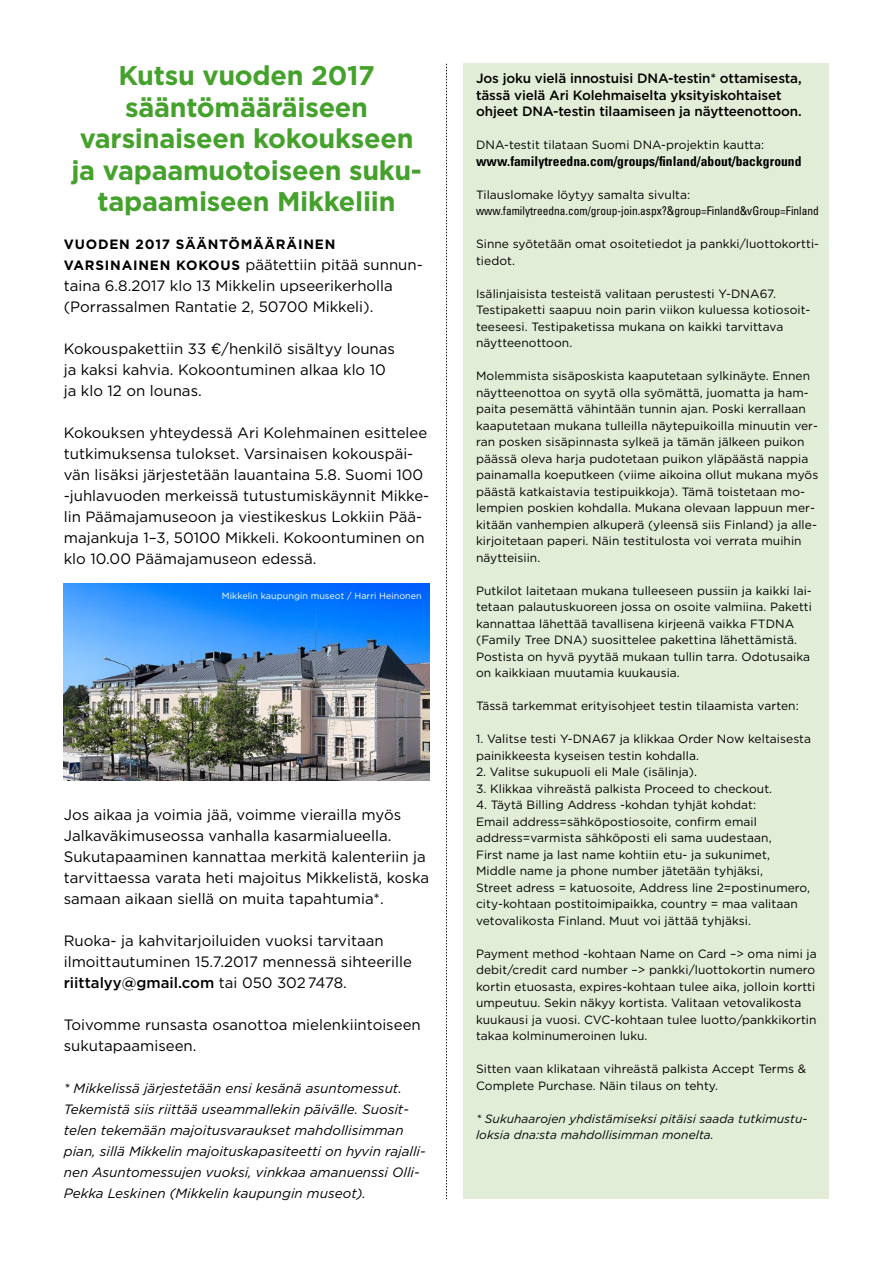
<style>
.page{position:relative;width:893px;height:1263px;background:#fff}
.page>*{position:absolute;margin:0;border:0;box-sizing:border-box;transform-origin:0 0}
.t1{font:700 27px/31.5px "Gotham";letter-spacing:-.01em;color:#44a12b;text-align:center}
.t2{font:15px/21px "Gotham";color:#000}
.t3{font:italic 13.5px/21px "Gotham";color:#000}
.t4{font:500 13.5px/16.5px "Gotham";letter-spacing:-.01em;color:#000}
.t5{font:700 condensed 13.5px "Univers";letter-spacing:.005em;color:#000}
.t6{font:700 13.5px "Gotham";letter-spacing:.06em;color:#000}
.t7{font:12px/16.5px "Gotham";letter-spacing:.005em;color:#000}
.t8{font:italic 12px/16.5px "Gotham";letter-spacing:.005em;color:#000}
.t9{font:condensed 12px "Univers";color:#000;scale:.95 1}
.t10{font:9px "Gotham";letter-spacing:.005em;color:#fff}
.s1{font-weight:700;font-size:13.5px}
.s2{font-weight:500}
</style>
<div class="page">
<svg style="left:446px;top:64px;width:1px;height:1135px"></svg>
<div style="left:463px;top:64px;width:366px;height:1135px;background:#e2edd7"></div>
<img style="left:64px;top:583px;width:365px;height:197px">
<h1 class="t1" style="left:71px;top:60px;width:352px">Kutsu vuoden 2017 sääntömääräiseen varsinaiseen kokoukseen ja vapaamuotoiseen suku&shy;tapaamiseen M ikkeliin</h1>
<p class="t6" style="left:64px;top:235px;width:273px">Vuoden 2017 sääntömääräinen</p>
<p class="t2" style="left:64px;top:254px;width:361px"><span class="s1">vars inainen kokous</span> päätettiin pitää sunnun&shy;taina 6.8.2017 klo 13 Mikkelin upseerikerholla (Porrassalmen Rantatie 2, 50700 Mikkeli).</p>
<p class="t2" style="left:64px;top:338px;width:333px">Kokouspakettiin 33 €/henkilö sisältyy lounas ja kaksi kahvia. Kokoontuminen alkaa klo 10 ja klo 12 on lounas.</p>
<p class="t2" style="left:64px;top:422px;width:367px">Kokouksen yhteydessä Ari Kolehmainen esittelee tutkimuksensa tulokset. Varsinaisen kokouspäi&shy;vän lisäksi järjestetään lauantaina 5.8. Suomi 100 -juhlavuoden merkeissä tutustumiskäynnit Mikke&shy;lin Päämajamuseoon ja viestikeskus Lokkiin Pää&shy;majankuja 1–3, 50100 Mikkeli. Kokoontuminen on klo 10.00 Päämajamuseon edessä.</p>
<p class="t10" style="left:222px;top:590px;width:201px">Mikkelin kaupungin museot / Harri Heinonen</p>
<p class="t2" style="left:64px;top:804px;width:367px">Jos aikaa ja voimia jää, voimme vierailla myös Jalkaväkimuseossa vanhalla kasarmialueella.<br>Sukutapaaminen kannattaa merkitä kalenteriin ja tarvittaessa varata heti majoitus Mikkelistä, koska samaan aikaan siellä on muita tapahtumia*.</p>
<p class="t2" style="left:64px;top:930px;width:350px">Ruoka- ja kahvitarjoiluiden vuoksi tarvitaan ilmoittautuminen 15.7.2017 mennessä sihteerille <span class="s2">riittalyy@gmail.com</span> tai 050 302 7478.</p>
<p class="t2" style="left:64px;top:1014px;width:358px">Toivomme runsasta osanottoa mielenkiintoiseen sukutapaamiseen.</p>
<p class="t3" style="left:64px;top:1078px;width:363px">* Mikkelissä järjestetään ensi kesänä asuntomessut.<br>Tekemistä siis riittää useammallekin päivälle. Suosit&shy;telen tekemään majoitusvaraukset mahdollisimman pian, sillä Mikkelin majoituskapasiteetti on hyvin rajalli&shy;nen Asuntomessujen vuoksi, vinkkaa amanuenssi Olli-Pekka Leskinen (Mikkelin kaupungin museot).</p>
<p class="t4" style="left:476px;top:70px;width:327px">Jos joku vielä innostuisi DNA-testin* ottamisesta, tässä vielä Ari Kolehmaiselta yksityiskohtaiset ohjeet DNA-testin tilaamiseen ja näytteenottoon.</p>
<p class="t7" style="left:476px;top:136px;width:290px">DNA-testit tilataan Suomi DNA-projektin kautta:</p>
<p class="t5" style="left:476px;top:153px;width:327px">www.familytreedna.com/groups/finland/about/background</p>
<p class="t7" style="left:476px;top:186px;width:216px">Tilauslomake löytyy samalta sivulta:</p>
<p class="t9" style="left:476px;top:203px;width:362px">www.familytreedna.com/group-join.aspx?&amp;group=Finland&amp;vGroup=Finland</p>
<p class="t7" style="left:476px;top:235px;width:345px">Sinne syötetään omat osoitetiedot ja pankki/luottokortti&shy;tiedot.</p>
<p class="t7" style="left:476px;top:285px;width:336px">Isälinjaisista testeistä valitaan perustesti Y-DNA67.<br>Testipaketti saapuu noin parin viikon kuluessa kotiosoit&shy;teeseesi. Testipaketissa mukana on kaikki tarvittava näytteenottoon.</p>
<p class="t7" style="left:476px;top:367px;width:344px">Molemmista sisäposkista kaaputetaan sylkinäyte. Ennen näytteenottoa on syytä olla syömättä, juomatta ja ham&shy;paita pesemättä vähintään tunnin ajan. Poski kerrallaan kaaputetaan mukana tulleilla näytepuikoilla minuutin ver&shy;ran posken sisäpinnasta sylkeä ja tämän jälkeen puikon päässä oleva harja pudotetaan puikon yläpäästä nappia painamalla koeputkeen (viime aikoina ollut mukana myös päästä katkaistavia testipuikkoja). Tämä toistetaan mo&shy;lempien poskien kohdalla. Mukana olevaan lappuun mer&shy;kitään vanhempien alkuperä (yleensä siis Finland) ja alle&shy;kirjoitetaan paperi. Näin testitulosta voi verrata muihin näytteisiin.</p>
<p class="t7" style="left:476px;top:582px;width:337px">Putkilot laitetaan mukana tulleeseen pussiin ja kaikki lai&shy;tetaan palautuskuoreen jossa on osoite valmiina. Paketti kannattaa lähettää tavallisena kirjeenä vaikka FTDNA (Family Tree DNA) suosittelee pakettina lähettämistä.<br>Postista on hyvä pyytää mukaan tullin tarra. Odotusaika on kaikkiaan muutamia kuukausia.</p>
<p class="t7" style="left:476px;top:697px;width:324px">Tässä tarkemmat erityisohjeet testin tilaamista varten:</p>
<p class="t7" style="left:476px;top:730px;width:337px">1. Valitse testi Y-DNA67 ja klikkaa Order Now keltaisesta painikkeesta kyseisen testin kohdalla.</p>
<p class="t7" style="left:476px;top:763px;width:223px">2. Valitse sukupuoli eli Male (isälinja).</p>
<p class="t7" style="left:476px;top:780px;width:298px">3. Klikkaa vihreästä palkista Proceed to checkout.</p>
<p class="t7" style="left:476px;top:796px;width:336px">4. Täytä Billing Address -kohdan tyhjät kohdat:<br>Email address=sähköpostiosoite, confirm email address=varmista sähköposti eli sama uudestaan,<br>First name ja last name kohtiin etu- ja sukunimet, Middle name ja phone number jätetään tyhjäksi,<br>Street adress = katuosoite, Address line 2=postinumero, city-kohtaan postitoimipaikka, country = maa valitaan vetovalikosta Finland. Muut voi jättää tyhjäksi.</p>
<p class="t7" style="left:476px;top:945px;width:342px">Payment method -kohtaan Name on Card –&gt; oma nimi ja debit/credit card number –&gt; pankki/luottokortin numero kortin etuosasta, expires-kohtaan tulee aika, jolloin kortti umpeutuu. Sekin näkyy kortista. Valitaan vetovalikosta kuukausi ja vuosi. CVC-kohtaan tulee luotto/pankkikortin takaa kolminumeroinen luku.</p>
<p class="t7" style="left:476px;top:1060px;width:332px">Sitten vaan klikataan vihreästä palkista Accept Terms &amp;<br>Complete Purchase. Näin tilaus on tehty.</p>
<p class="t8" style="left:476px;top:1110px;width:333px">* Sukuhaarojen yhdistämiseksi pitäisi saada tutkimustu&shy;loksia dna:sta mahdollisimman monelta.</p>
</div>
